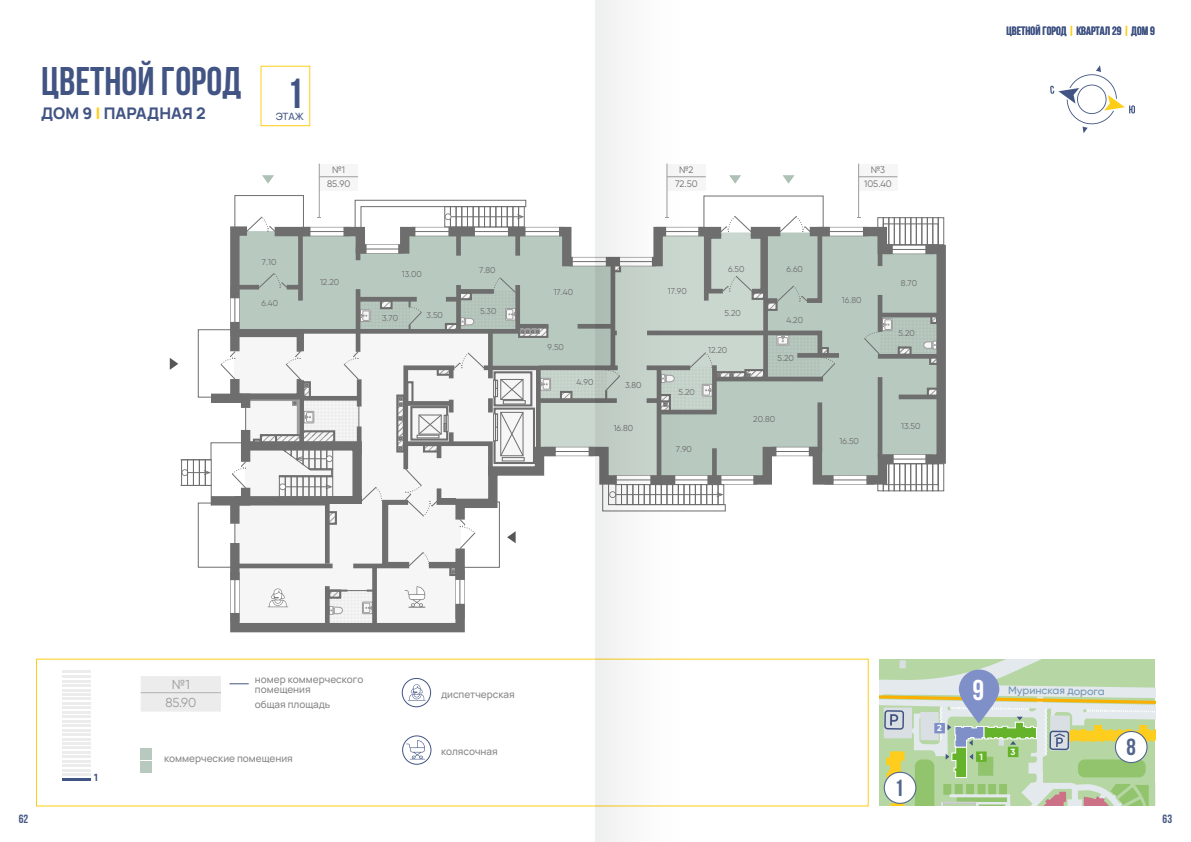
<style>
.page{position:relative;width:1191px;height:842px;background:#fff}
.page>*{position:absolute;margin:0;border:0;box-sizing:border-box;transform-origin:0 0}
.t1{font:700 42px "Bebas Neue";color:#415483}
.t2{font:700 40px "Bebas Neue";color:#415483}
.t3{font:700 23.3px "Bebas Neue";color:#51658d}
.t4{font:800 16px "Manrope";color:#415483}
.t5{font:13px/17.7px "Gilroy";color:#9c9c9d;text-align:center}
.t6{font:700 12px "Bebas Neue";color:#415483}
.t7{font:500 10.7px "Gilroy";color:#7295b5}
.t8{font:500 10px/10px "Manrope";color:#868786}
.t9{font:500 10px "Manrope";color:#415483}
.t10{font:800 10px "Manrope";color:#415483}
.t11{font:9.4px "Gilroy";color:#6e6e6e}
.t12{font:9.3px "Gilroy";color:#6e6e6e}
.t13{font:700 8.9px "Gilroy";color:#fff}
.t14{font:8.5px "Gilroy";color:#6e6e6e}
.s1{color:#fecd17}
</style>
<div class="page">
<div style="left:402px;top:735px;width:29px;height:30px;border:1px solid #415483;border-radius:50%"></div>
<svg style="left:406px;top:740px;width:19px;height:19px"></svg>
<hr style="left:62px;top:778px;width:28px;height:3px;background:#415483">
<hr style="left:62px;top:742px;width:28px;height:3px;background:#ececec">
<hr style="left:62px;top:760px;width:28px;height:3px;background:#ececec">
<hr style="left:62px;top:769px;width:28px;height:3px;background:#ececec">
<hr style="left:62px;top:733px;width:28px;height:3px;background:#ececec">
<hr style="left:62px;top:706px;width:28px;height:3px;background:#ececec">
<hr style="left:62px;top:751px;width:28px;height:3px;background:#ececec">
<hr style="left:62px;top:773px;width:28px;height:3px;background:#ececec">
<hr style="left:62px;top:755px;width:28px;height:3px;background:#ececec">
<hr style="left:62px;top:764px;width:28px;height:3px;background:#ececec">
<hr style="left:62px;top:728px;width:28px;height:3px;background:#ececec">
<hr style="left:62px;top:702px;width:28px;height:3px;background:#ececec">
<hr style="left:62px;top:746px;width:28px;height:3px;background:#ececec">
<hr style="left:62px;top:724px;width:28px;height:3px;background:#ececec">
<hr style="left:62px;top:697px;width:28px;height:3px;background:#ececec">
<hr style="left:62px;top:720px;width:28px;height:3px;background:#ececec">
<hr style="left:62px;top:693px;width:28px;height:3px;background:#ececec">
<hr style="left:62px;top:715px;width:28px;height:3px;background:#ececec">
<hr style="left:62px;top:689px;width:28px;height:2px;background:#ececec">
<hr style="left:62px;top:711px;width:28px;height:3px;background:#ececec">
<hr style="left:62px;top:684px;width:28px;height:3px;background:#ececec">
<hr style="left:62px;top:737px;width:28px;height:3px;background:#ececec">
<hr style="left:62px;top:680px;width:28px;height:3px;background:#ececec">
<hr style="left:62px;top:675px;width:28px;height:3px;background:#ececec">
<hr style="left:62px;top:670px;width:28px;height:3px;background:#ececec">
<div style="left:920px;top:245px;width:26px;height:219px;border:9px solid #6e6e6e"></div>
<div style="left:878px;top:354px;width:62px;height:5px;background:#6e6e6e"></div>
<hr style="left:880px;top:313px;width:60px;height:4px;background:#6e6e6e">
<div style="left:926px;top:388px;width:12px;height:9px;border:2px solid #6e6e6e"></div>
<div style="left:929px;top:355px;width:9px;height:10px;border:2px solid #6e6e6e"></div>
<div style="left:930px;top:315px;width:8px;height:9px;border:2px solid #6e6e6e"></div>
<div style="left:932px;top:217px;width:6px;height:28px;border:1px solid #6e6e6e"></div>
<div style="left:938px;top:217px;width:6px;height:28px;border:1px solid #6e6e6e"></div>
<div style="left:938px;top:463px;width:6px;height:28px;border:1px solid #6e6e6e"></div>
<div style="left:932px;top:463px;width:6px;height:28px;border:1px solid #6e6e6e"></div>
<div style="left:319px;top:164px;width:39px;height:27px;background:#f6f6f6"></div>
<hr style="left:319px;top:164px;width:1px;height:54px;background:#9c9c9d">
<hr style="left:319px;top:176px;width:39px;height:1px;background:#9c9c9d">
<div style="left:667px;top:164px;width:38px;height:27px;background:#f6f6f6"></div>
<hr style="left:667px;top:176px;width:38px;height:1px;background:#9c9c9d">
<div style="left:858px;top:164px;width:39px;height:27px;background:#f6f6f6"></div>
<hr style="left:858px;top:164px;width:1px;height:54px;background:#9c9c9d">
<hr style="left:858px;top:176px;width:39px;height:1px;background:#9c9c9d">
<svg style="left:170px;top:195px;width:767px;height:438px"></svg>
<svg style="left:262px;top:175px;width:12px;height:9px"></svg>
<div style="left:402px;top:678px;width:29px;height:29px;border:1px solid #415483;border-radius:50%"></div>
<svg style="left:409px;top:684px;width:16px;height:16px"></svg>
<div style="left:141px;top:676px;width:80px;height:35px;background:#ececec"></div>
<hr style="left:141px;top:692px;width:80px;height:1px;background:#b1b2b3">
<svg style="left:229px;top:683px;width:20px;height:1px"></svg>
<div style="left:141px;top:761px;width:11px;height:11px;background:#b8c9bf"></div>
<div style="left:141px;top:749px;width:11px;height:11px;background:#b8c9bf"></div>
<svg style="left:729px;top:175px;width:12px;height:9px"></svg>
<svg style="left:782px;top:175px;width:12px;height:9px"></svg>
<svg style="left:1050px;top:65px;width:85px;height:68px"></svg>
<svg style="left:879px;top:659px;width:276px;height:21px;background:#bbd9ad"></svg>
<div style="left:958px;top:669px;width:41px;height:54px;background:#7f8fc8;border-radius:20px"></div>
<svg style="left:595px;top:0;width:89px;height:842px"></svg>
<svg style="left:879px;top:680px;width:276px;height:126px;background:#c0d3ad"></svg>
<h2 class="t2" style="left:41px;top:59px;width:202px">цветной город</h2>
<h3 class="t4" style="left:41px;top:100px;width:166px">ДОМ 9 <span class="s1">|</span> ПАРАДНАЯ 2</h3>
<h1 class="t1" style="left:287px;top:70px;width:18px">1</h1>
<p class="t9" style="left:276px;top:108px;width:30px">ЭТАЖ</p>
<p class="t12" style="left:332px;top:164px;width:14px">№1</p>
<p class="t11" style="left:327px;top:178px;width:25px">85.90</p>
<p class="t14" style="left:262px;top:257px;width:16px">7.10</p>
<p class="t14" style="left:261px;top:298px;width:18px">6.40</p>
<p class="t14" style="left:320px;top:277px;width:21px">12.20</p>
<p class="t14" style="left:402px;top:269px;width:22px">13.00</p>
<p class="t14" style="left:382px;top:313px;width:18px">3.70</p>
<p class="t14" style="left:426px;top:309px;width:18px">3.50</p>
<p class="t12" style="left:679px;top:164px;width:16px">№2</p>
<p class="t11" style="left:675px;top:178px;width:24px">72.50</p>
<p class="t14" style="left:479px;top:265px;width:18px">7.80</p>
<p class="t14" style="left:728px;top:264px;width:18px">6.50</p>
<p class="t14" style="left:786px;top:264px;width:18px">6.60</p>
<p class="t14" style="left:480px;top:306px;width:18px">5.30</p>
<p class="t14" style="left:553px;top:287px;width:21px">17.40</p>
<p class="t14" style="left:668px;top:285px;width:20px">17.90</p>
<p class="t14" style="left:724px;top:308px;width:18px">5.20</p>
<p class="t14" style="left:786px;top:314px;width:18px">4.20</p>
<p class="t14" style="left:547px;top:342px;width:18px">9.50</p>
<p class="t14" style="left:576px;top:376px;width:18px">4.90</p>
<p class="t14" style="left:625px;top:380px;width:18px">3.80</p>
<p class="t14" style="left:613px;top:422px;width:21px">16.80</p>
<p class="t14" style="left:708px;top:345px;width:21px">12.20</p>
<p class="t14" style="left:678px;top:387px;width:18px">5.20</p>
<p class="t14" style="left:676px;top:444px;width:18px">7.90</p>
<p class="t14" style="left:777px;top:353px;width:18px">5.20</p>
<p class="t14" style="left:753px;top:414px;width:23px">20.80</p>
<p class="t12" style="left:870px;top:164px;width:16px">№3</p>
<p class="t11" style="left:864px;top:178px;width:29px">105.40</p>
<p class="t14" style="left:842px;top:294px;width:21px">16.80</p>
<p class="t14" style="left:901px;top:278px;width:18px">8.70</p>
<p class="t14" style="left:898px;top:328px;width:18px">5.20</p>
<p class="t14" style="left:839px;top:436px;width:21px">16.50</p>
<p class="t14" style="left:901px;top:421px;width:21px">13.50</p>
<h3 class="t6" style="left:1006px;top:25px;width:150px">цветной город <span class="s1">|</span> квартал 29 <span class="s1">|</span> дом 9</h3>
<p class="t10" style="left:94px;top:769px;width:6px">1</p>
<h3 class="t5" style="left:165px;top:676px;width:32px">№1<br>85.90</h3>
<p class="t8" style="left:255px;top:673px;width:110px">номер коммерческого помещения</p>
<p class="t8" style="left:255px;top:699px;width:77px">общая площадь</p>
<p class="t8" style="left:164px;top:753px;width:130px">коммерческие помещения</p>
<p class="t8" style="left:441px;top:689px;width:75px">диспетчерская</p>
<p class="t8" style="left:441px;top:746px;width:58px">колясочная</p>
<h3 class="t3" style="left:894px;top:775px;width:11px">1</h3>
<p class="t13" style="left:937px;top:722px;width:6px">2</p>
<p class="t13" style="left:979px;top:751px;width:5px">1</p>
<p class="t7" style="left:1008px;top:683px;width:98px;rotate:1deg">Муринская дорога</p>
<p class="t13" style="left:1010px;top:746px;width:6px">3</p>
<h3 class="t3" style="left:1126px;top:735px;width:11px">8</h3>
<h3 class="t6" style="left:19px;top:812px;width:11px">62</h3>
<h3 class="t6" style="left:1162px;top:812px;width:11px">63</h3>
</div>
